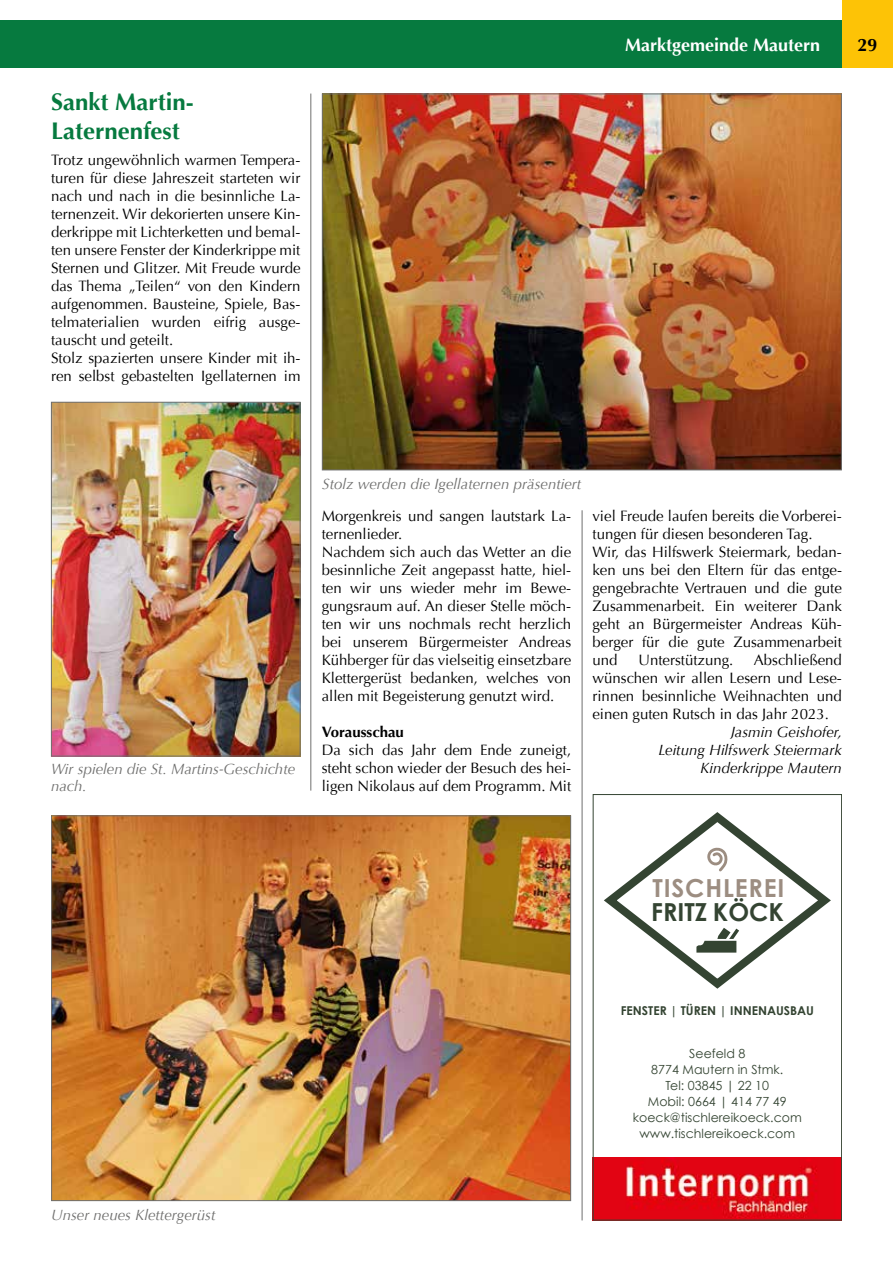
<style>
.page{position:relative;width:893px;height:1263px;background:#fff}
.page>*{position:absolute;margin:0;border:0;box-sizing:border-box;transform-origin:0 0}
.t1{font:700 24.9px "Century Gothic";letter-spacing:.035em;color:#9c8d81}
.t2{font:700 24.9px "Century Gothic";color:#344432}
.t3{font:700 24px/28.8px "Optima";color:#067a3f}
.t4{font:700 18px "Optima";color:#fff}
.t5{font:700 18px "Optima";color:#000}
.t6{font:15px/18px "Optima";color:#000}
.t7{font:italic 15px/16.5px "Optima";color:#6f6f6e}
.t8{font:italic 15px/18px "Optima";color:#000;text-align:right}
.t9{font:700 15px "Optima";color:#000}
.t10{font:12.6px/16.2px "Century Gothic";color:#344432;text-align:center}
.t11{font:700 12.15px "Century Gothic";color:#344432}
</style>
<div class="page">
<div style="left:0;top:20px;width:893px;height:48px;background:#067a3f"></div>
<div style="left:842px;top:0;width:51px;height:68px;background:#fdc306"></div>
<hr style="left:311px;top:94px;width:1px;height:697px;background:#6f6f6e">
<hr style="left:582px;top:510px;width:1px;height:710px;background:#6f6f6e">
<img style="left:53px;top:404px;width:245px;height:350px">
<div style="left:51px;top:402px;width:249px;height:354px;border:1px solid #6f6f6e"></div>
<img style="left:53px;top:817px;width:516px;height:382px">
<img style="left:324px;top:96px;width:516px;height:372px">
<svg style="left:604px;top:812px;width:227px;height:177px"></svg>
<img style="left:595px;top:1157px;width:245px;height:61px">
<div style="left:593px;top:794px;width:249px;height:426px;border:1px solid #344432"></div>
<h2 class="t3" style="left:51px;top:88px;width:144px">Sankt Martin-<br>Laternenfest</h2>
<p class="t6" style="left:51px;top:151px;width:251px">Trotz ungewöhnlich warmen Tempera&shy;turen für diese Jahreszeit starteten wir nach und nach in die besinnliche La&shy;ternenzeit. Wir dekorierten unsere Kin&shy;derkrippe mit Lichterketten und bemal&shy;ten unsere Fenster der Kinderkrippe mit Sternen und Glitzer. Mit Freude wurde das Thema „Teilen“ von den Kindern aufgenommen. Bausteine, Spiele, Bas&shy;telmaterialien wurden eifrig ausge&shy;tauscht und geteilt.<br>Stolz spazierten unsere Kinder mit ih&shy;ren selbst gebastelten Igellaternen im</p>
<p class="t4" style="left:625px;top:34px;width:197px">Marktgemeinde Mautern</p>
<p class="t5" style="left:857px;top:34px;width:22px">29</p>
<p class="t7" style="left:51px;top:761px;width:246px">Wir spielen die St. Martins-Geschichte nach.</p>
<p class="t7" style="left:322px;top:476px;width:261px">Stolz werden die Igellaternen präsentiert</p>
<p class="t6" style="left:322px;top:507px;width:251px">Morgenkreis und sangen lautstark La&shy;ternenlieder.<br>Nachdem sich auch das Wetter an die besinnliche Zeit angepasst hatte, hiel&shy;ten wir uns wieder mehr im Bewe&shy;gungsraum auf. An dieser Stelle möch&shy;ten wir uns nochmals recht herzlich bei unserem Bürgermeister Andreas Kühberger für das vielseitig einsetzbare Klettergerüst bedanken, welches von allen mit Begeisterung genutzt wird.</p>
<p class="t9" style="left:322px;top:723px;width:84px">Vorausschau</p>
<p class="t6" style="left:322px;top:741px;width:251px;text-align:justify">Da sich das Jahr dem Ende zuneigt, steht schon wieder der Besuch des hei&shy;ligen Nikolaus auf dem Programm. Mit</p>
<p class="t6" style="left:592px;top:507px;width:251px">viel Freude laufen bereits die Vorberei&shy;tungen für diesen besonderen Tag.<br>Wir, das Hilfswerk Steiermark, bedan&shy;ken uns bei den Eltern für das entge&shy;gengebrachte Vertrauen und die gute<br>Zusammenarbeit. Ein weiterer Dank geht an Bürgermeister Andreas Küh&shy;berger für die gute Zusammenarbeit und</p>
<p class="t6" style="left:592px;top:651px;width:251px;text-align:justify;text-indent:161px">Abschließend wünschen wir allen Lesern und Lese&shy;rinnen besinnliche Weihnachten und einen guten Rutsch in das Jahr 2023.</p>
<p class="t8" style="left:658px;top:723px;width:185px">Jasmin Geishofer,<br>Leitung Hilfswerk Steiermark<br>Kinderkrippe Mautern</p>
<p class="t6" style="left:638px;top:651px;width:97px">Unterstützung.</p>
<p class="t7" style="left:51px;top:1206px;width:166px">Unser neues Klettergerüst</p>
<h1 class="t1" style="left:652px;top:872px;width:133px">TISCHLEREI</h1>
<h1 class="t2" style="left:651px;top:896px;width:134px">FRITZ KÖCK</h1>
<p class="t11" style="left:621px;top:1003px;width:195px">FENSTER | TÜREN | INNENAUSBAU</p>
<p class="t10" style="left:633px;top:1045px;width:170px">Seefeld 8<br>8774 Mautern in Stmk.<br>Tel: 03845 | 22 10<br>Mobil: 0664 | 414 77 49 koeck@tischlereikoeck.com www.tischlereikoeck.com</p>
</div>
